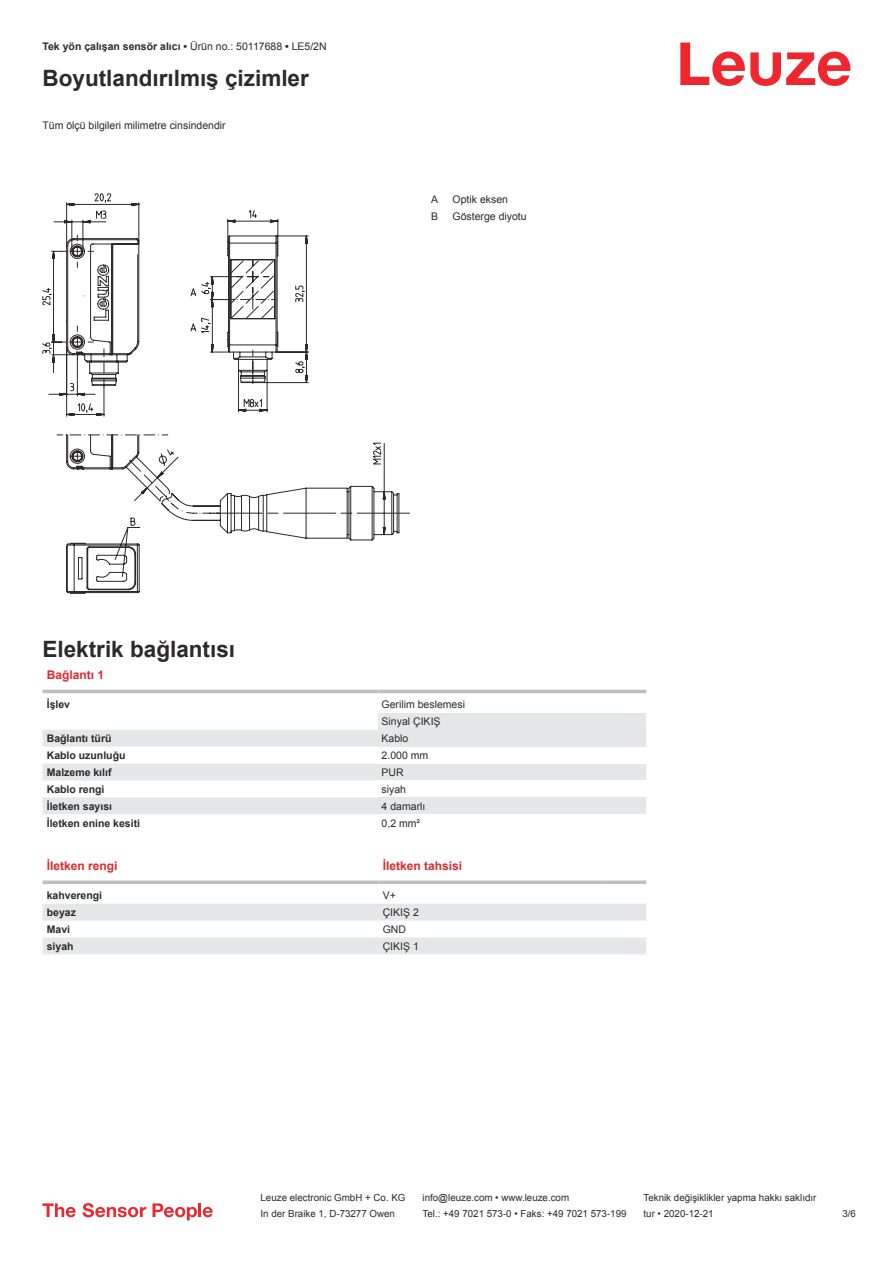
<style>
.page{position:relative;width:893px;height:1263px;background:#fff}
.page>*{position:absolute;margin:0;border:0;box-sizing:border-box;transform-origin:0 0}
.t1{font:700 22.5px "Arial";color:#2b292a}
.t2{font:700 12px "Arial";color:#db2a30}
.t3{font:700 10.5px "Arial";color:#2b292a}
.t4{font:10.5px/17px "Arial";color:#2b292a}
.t5{font:9.75px "Arial";color:#2b292a}
.s1{font-weight:400}
</style>
<div class="page">
<svg style="left:680px;top:43px;width:170px;height:43px"></svg>
<svg style="left:43px;top:689px;width:603px;height:5px"></svg>
<svg style="left:43px;top:730px;width:335px;height:84px;fill:#e6e7e9"></svg>
<hr style="left:43px;top:690px;width:335px;height:3px;background:#bdbfc1">
<hr style="left:378px;top:690px;width:268px;height:3px;background:#bdbfc1">
<div style="left:378px;top:713px;width:268px;height:17px;background:#e6e7e9"></div>
<div style="left:378px;top:730px;width:268px;height:17px;background:#e6e7e9"></div>
<div style="left:378px;top:763px;width:268px;height:17px;background:#e6e7e9"></div>
<div style="left:378px;top:797px;width:268px;height:17px;background:#e6e7e9"></div>
<svg style="left:43px;top:904px;width:603px;height:50px"></svg>
<svg style="left:43px;top:880px;width:335px;height:4px"></svg>
<svg style="left:378px;top:880px;width:226px;height:4px"></svg>
<svg style="left:604px;top:880px;width:42px;height:4px"></svg>
<svg style="left:43px;top:1203px;width:33px;height:14px"></svg>
<svg style="left:83px;top:1203px;width:63px;height:14px"></svg>
<svg style="left:153px;top:1203px;width:44px;height:17px"></svg>
<hr style="left:198px;top:1203px;width:3px;height:14px;background:#ed272d">
<svg style="left:203px;top:1207px;width:10px;height:10px"></svg>
<svg style="left:43px;top:193px;width:367px;height:400px"></svg>
<p class="t3" style="left:43px;top:39px;width:286px">Tek yön çalışan sensör alıcı • <span class="s1">Ürün no.: 50117688</span> • <span class="s1">LE5/2N</span></p>
<h1 class="t1" style="left:43px;top:63px;width:268px">Boyutlandırılmış çizimler</h1>
<p class="t4" style="left:43px;top:116px;width:185px">Tüm ölçü bilgileri milimetre cinsindendir</p>
<p class="t4" style="left:431px;top:192px;width:9px">A</p>
<p class="t4" style="left:453px;top:191px;width:57px">Optik eksen</p>
<p class="t4" style="left:431px;top:209px;width:9px">B</p>
<p class="t4" style="left:453px;top:208px;width:76px">Gösterge diyotu</p>
<h1 class="t1" style="left:43px;top:633px;width:194px">Elektrik bağlantısı</h1>
<p class="t2" style="left:47px;top:666px;width:59px">Bağlantı 1</p>
<p class="t3" style="left:47px;top:697px;width:25px">İşlev</p>
<p class="t4" style="left:382px;top:696px;width:85px">Gerilim beslemesi<br>Sinyal ÇIKIŞ</p>
<p class="t3" style="left:47px;top:731px;width:66px">Bağlantı türü</p>
<p class="t4" style="left:382px;top:731px;width:28px">Kablo</p>
<p class="t3" style="left:47px;top:748px;width:80px">Kablo uzunluğu</p>
<p class="t4" style="left:382px;top:747px;width:48px">2.000 mm</p>
<p class="t3" style="left:47px;top:765px;width:66px">Malzeme kılıf</p>
<p class="t4" style="left:382px;top:763px;width:24px">PUR</p>
<p class="t3" style="left:47px;top:782px;width:59px">Kablo rengi</p>
<p class="t4" style="left:382px;top:780px;width:26px">siyah</p>
<p class="t3" style="left:47px;top:798px;width:67px">İletken sayısı</p>
<p class="t4" style="left:382px;top:797px;width:45px">4 damarlı</p>
<p class="t3" style="left:47px;top:815px;width:95px">İletken enine kesiti</p>
<p class="t4" style="left:382px;top:814px;width:40px">0,2 mm²</p>
<p class="t2" style="left:47px;top:857px;width:72px">İletken rengi</p>
<p class="t2" style="left:383px;top:857px;width:81px">İletken tahsisi</p>
<p class="t3" style="left:47px;top:888px;width:57px">kahverengi</p>
<p class="t4" style="left:383px;top:887px;width:15px">V+</p>
<p class="t3" style="left:47px;top:905px;width:31px">beyaz</p>
<p class="t4" style="left:383px;top:904px;width:38px">ÇIKIŞ 2</p>
<p class="t3" style="left:47px;top:925px;width:25px">Mavi</p>
<p class="t4" style="left:383px;top:920px;width:25px">GND</p>
<p class="t3" style="left:47px;top:942px;width:28px">siyah</p>
<p class="t4" style="left:383px;top:937px;width:38px">ÇIKIŞ 1</p>
<p class="t5" style="left:261px;top:1191px;width:146px">Leuze electronic GmbH + Co. KG</p>
<p class="t5" style="left:423px;top:1191px;width:148px">info@leuze.com • www.leuze.com</p>
<p class="t5" style="left:644px;top:1191px;width:174px">Teknik değişiklikler yapma hakkı saklıdır</p>
<p class="t5" style="left:261px;top:1207px;width:136px">In der Braike 1, D-73277 Owen</p>
<p class="t5" style="left:423px;top:1207px;width:205px">Tel.: +49 7021 573-0 • Faks: +49 7021 573-199</p>
<p class="t5" style="left:644px;top:1207px;width:72px">tur • 2020-12-21</p>
<p class="t5" style="left:842px;top:1210px;width:15px">3 /6</p>
</div>
